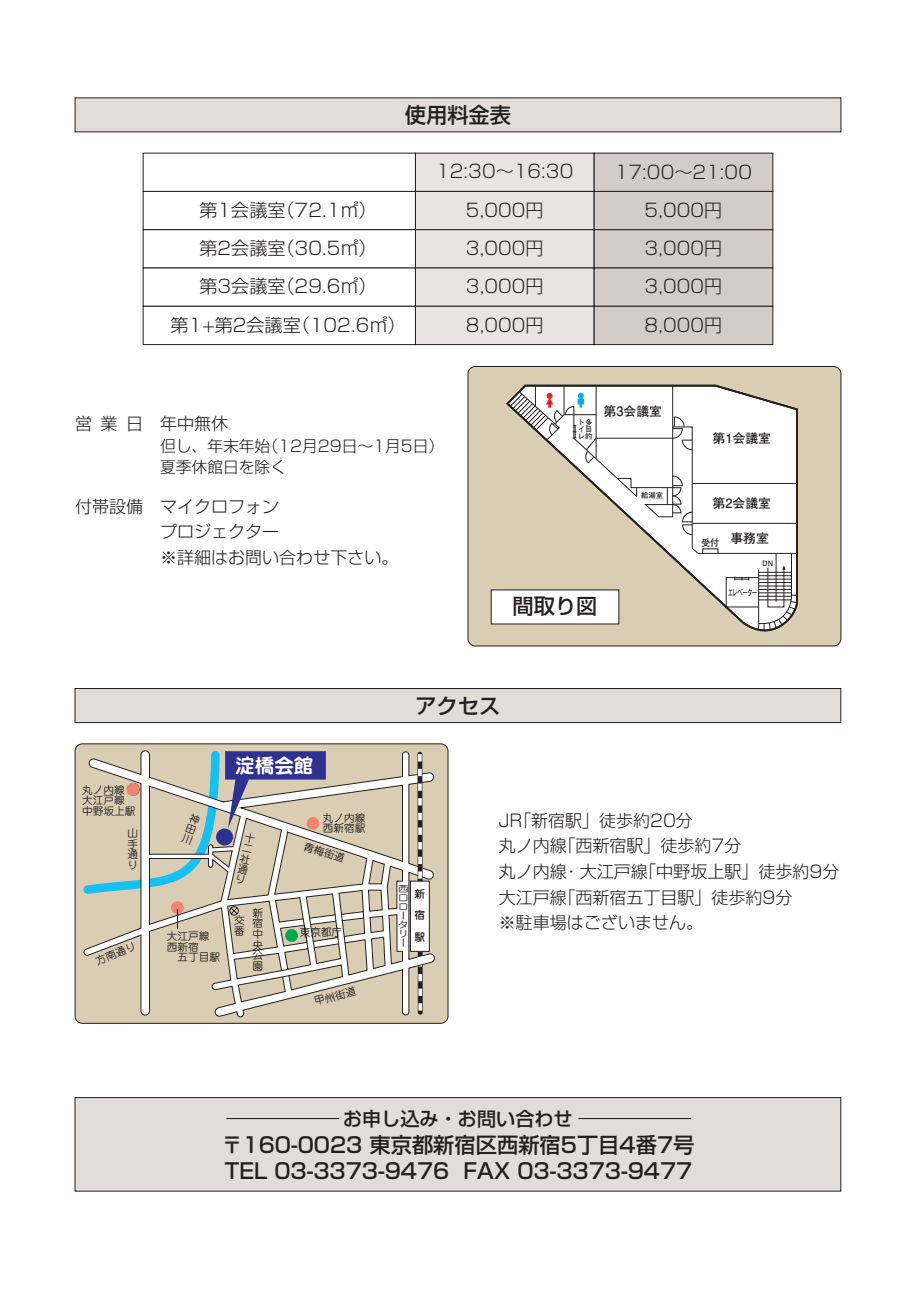
<style>
.page{position:relative;width:919px;height:1289px;background:#fff}
.page>*{position:absolute;margin:0;border:0;box-sizing:border-box;transform-origin:0 0}
.t1{font:500 21.3px/25.5px "Shin Go Pro";color:#231f20}
.t2{font:700 19.5px "Jun 501 Pro";color:#fff}
.t3{font:500 19.2px "Shin Go Pro";color:#231f20}
.t4{font:300 18px/38.2px "Shin Go";color:#231f20;text-align:center}
.t5{font:300 16.95px/25.5px "Shin Go Pro";color:#231f20}
.t6{font:300 15.75px/21.3px "Shin Go Pro";color:#231f20}
.t7{font:700 12.75px "Futo Go B101 Pro";color:#231f20}
.t8{font:10.65px/10.6px "Jun 201 Pro";color:#231f20}
.t9{font:500 10.65px/10.6px "Jun 34 Pro";color:#231f20}
.t10{font:700 9.15px "Futo Go B101 Pro";letter-spacing:-.155em;color:#231f20;scale:.6 1}
.t11{font:9px/9px "Jun 201 Pro";color:#231f20;scale:1.18 1}
.t12{font:700 7.35px/6.8px "Futo Go B101 Pro";color:#231f20}
</style>
<div class="page">
<div style="left:75px;top:743px;width:373px;height:280px;background:#d9ceb3;border-radius:7px"></div>
<div style="left:75px;top:743px;width:373px;height:280px;border:1px solid #231f20;border-radius:7px"></div>
<svg style="left:83px;top:751px;width:352px;height:266px"></svg>
<svg style="left:303px;top:917px;width:12px;height:32px"></svg>
<svg style="left:334px;top:913px;width:9px;height:8px"></svg>
<svg style="left:337px;top:936px;width:8px;height:8px"></svg>
<div style="left:410px;top:880px;width:19px;height:71px;background:#fff;border:1px solid #231f20"></div>
<svg style="left:417px;top:754px;width:6px;height:258px"></svg>
<div style="left:171px;top:901px;width:13px;height:13px;background:#f48472;border-radius:50%"></div>
<div style="left:285px;top:929px;width:13px;height:12px;background:#00a54f;border-radius:50%"></div>
<svg style="left:229px;top:905px;width:10px;height:11px"></svg>
<svg style="left:177px;top:909px;width:1px;height:20px"></svg>
<svg style="left:281px;top:968px;width:8px;height:9px"></svg>
<div style="left:75px;top:688px;width:766px;height:34px;background:#e2ddda;border:1px solid #231f20"></div>
<div style="left:75px;top:1097px;width:766px;height:94px;background:#e2ddda;border:1px solid #231f20"></div>
<div style="left:75px;top:98px;width:766px;height:34px;background:#e2ddda"></div>
<div style="left:468px;top:366px;width:372px;height:280px;background:#d9ceb3;border-radius:7px"></div>
<div style="left:467px;top:366px;width:374px;height:280px;border:1px solid #231f20;border-radius:7px"></div>
<div style="left:491px;top:589px;width:128px;height:35px;background:#fff"></div>
<div style="left:415px;top:153px;width:179px;height:39px;background:#e8e4e2"></div>
<div style="left:143px;top:191px;width:272px;height:39px;background:#fff;border:1px solid #231f20"></div>
<div style="left:415px;top:191px;width:179px;height:39px;background:#e8e4e2;border:1px solid #231f20"></div>
<div style="left:415px;top:229px;width:179px;height:39px;background:#e8e4e2;border:1px solid #231f20"></div>
<div style="left:415px;top:268px;width:179px;height:38px;background:#e8e4e2"></div>
<div style="left:415px;top:306px;width:179px;height:39px;background:#e8e4e2;border:1px solid #231f20"></div>
<div style="left:594px;top:153px;width:179px;height:39px;background:#d3ccc9"></div>
<div style="left:594px;top:191px;width:179px;height:39px;background:#d3ccc9;border:1px solid #231f20"></div>
<div style="left:594px;top:229px;width:179px;height:39px;background:#d3ccc9;border:1px solid #231f20"></div>
<div style="left:594px;top:268px;width:179px;height:38px;background:#d3ccc9"></div>
<div style="left:594px;top:306px;width:179px;height:39px;background:#d3ccc9;border:1px solid #231f20"></div>
<div style="left:143px;top:229px;width:272px;height:39px;background:#fff;border:1px solid #231f20"></div>
<div style="left:143px;top:306px;width:272px;height:39px;background:#fff;border:1px solid #231f20"></div>
<hr style="left:226px;top:1117px;width:113px;height:2px;background:#231f20">
<hr style="left:578px;top:1117px;width:113px;height:2px;background:#231f20">
<svg style="left:509px;top:385px;width:289px;height:245px"></svg>
<svg style="left:83px;top:750px;width:243px;height:149px"></svg>
<p class="t1" style="left:405px;top:100px;width:108px">使用料金表</p>
<p class="t4" style="left:436px;top:152px;width:139px">12:30～16:30</p>
<p class="t4" style="left:199px;top:190px;width:179px">第1会議室（72.1㎡）</p>
<p class="t4" style="left:466px;top:190px;width:79px;text-align:justify">5,000円3,000円3,000円8,000円</p>
<p class="t4" style="left:170px;top:228px;width:236px">第2会議室（30.5㎡）<br>第3会議室（29.6㎡）<br>第1+第2会議室（102.6㎡）</p>
<p class="t4" style="left:614px;top:152px;width:139px">17:00～21:00<br>5,000円<br>3,000円<br>3,000円<br>8,000円</p>
<p class="t5" style="left:75px;top:408px;width:70px">営業日</p>
<p class="t5" style="left:75px;top:491px;width:70px">付帯設備</p>
<p class="t5" style="left:160px;top:408px;width:70px">年中無休</p>
<p class="t6" style="left:160px;top:433px;width:286px">但し、年末年始（12月29日～1月5日）夏季休館日を除く</p>
<p class="t5" style="left:160px;top:491px;width:240px">マイクロフォン<br>プロジェクター<br>※詳細はお問い合わせ下さい。</p>
<p class="t12" style="left:585px;top:417px;width:8px">多</p>
<p class="t12" style="left:577px;top:418px;width:16px">ト<br>イ目レ的</p>
<p class="t7" style="left:603px;top:401px;width:60px">第3会議室</p>
<p class="t12" style="left:641px;top:491px;width:23px">給湯室</p>
<p class="t1" style="left:512px;top:590px;width:87px">間取り図</p>
<p class="t7" style="left:712px;top:427px;width:60px">第1会議室</p>
<p class="t7" style="left:712px;top:492px;width:60px">第2会議室</p>
<p class="t7" style="left:701px;top:527px;width:69px"><sub>受付</sub> 事務室</p>
<p class="t12" style="left:762px;top:559px;width:13px">DN</p>
<p class="t10" style="left:727px;top:585px;width:50px">エレベーター</p>
<p class="t8" style="left:82px;top:783px;width:55px">丸ノ内線大江戸線中野坂上駅</p>
<p class="t8" style="left:127px;top:826px;width:12px;text-align:justify">山手通り</p>
<p class="t8" style="left:94px;top:954px;width:44px;rotate:-22deg">方南通り</p>
<p class="t2" style="left:235px;top:749px;width:80px">淀橋会館</p>
<p class="t8" style="left:167px;top:929px;width:55px">大江戸線西新宿<br>　五丁目駅</p>
<p class="t8" style="left:246px;top:830px;width:7px;text-align:justify;rotate:13deg">十二社通り</p>
<p class="t8" style="left:234px;top:913px;width:12px">交番</p>
<p class="t8" style="left:252px;top:906px;width:12px;text-align:justify">新宿中央公園</p>
<p class="t8" style="left:323px;top:811px;width:44px">丸ノ内線西新宿駅</p>
<p class="t8" style="left:306px;top:839px;width:44px;rotate:17deg">青梅街道</p>
<p class="t8" style="left:300px;top:925px;width:44px">東京都庁</p>
<p class="t8" style="left:313px;top:994px;width:44px;rotate:-14deg">甲州街道</p>
<p class="t1" style="left:415px;top:690px;width:87px">アクセス</p>
<p class="t11" style="left:398px;top:883px;width:10px">西口ロータリー</p>
<p class="t9" style="left:414px;top:887px;width:14px">新　宿　駅</p>
<p class="t5" style="left:499px;top:805px;width:342px">JR「新宿駅」徒歩約20分<br>丸ノ内線「西新宿駅」徒歩約7分<br>丸ノ内線・大江戸線「中野坂上駅」徒歩約9分大江戸線「西新宿五丁目駅」徒歩約9分<br>※駐車場はございません。</p>
<p class="t3" style="left:343px;top:1102px;width:231px">お申し込み・お問い合わせ</p>
<p class="t1" style="left:221px;top:1129px;width:474px">〒160-0023 東京都新宿区西新宿5丁目4番7号<br>TEL 03-3373-9476 FAX 03-3373-9477</p>
</div>
